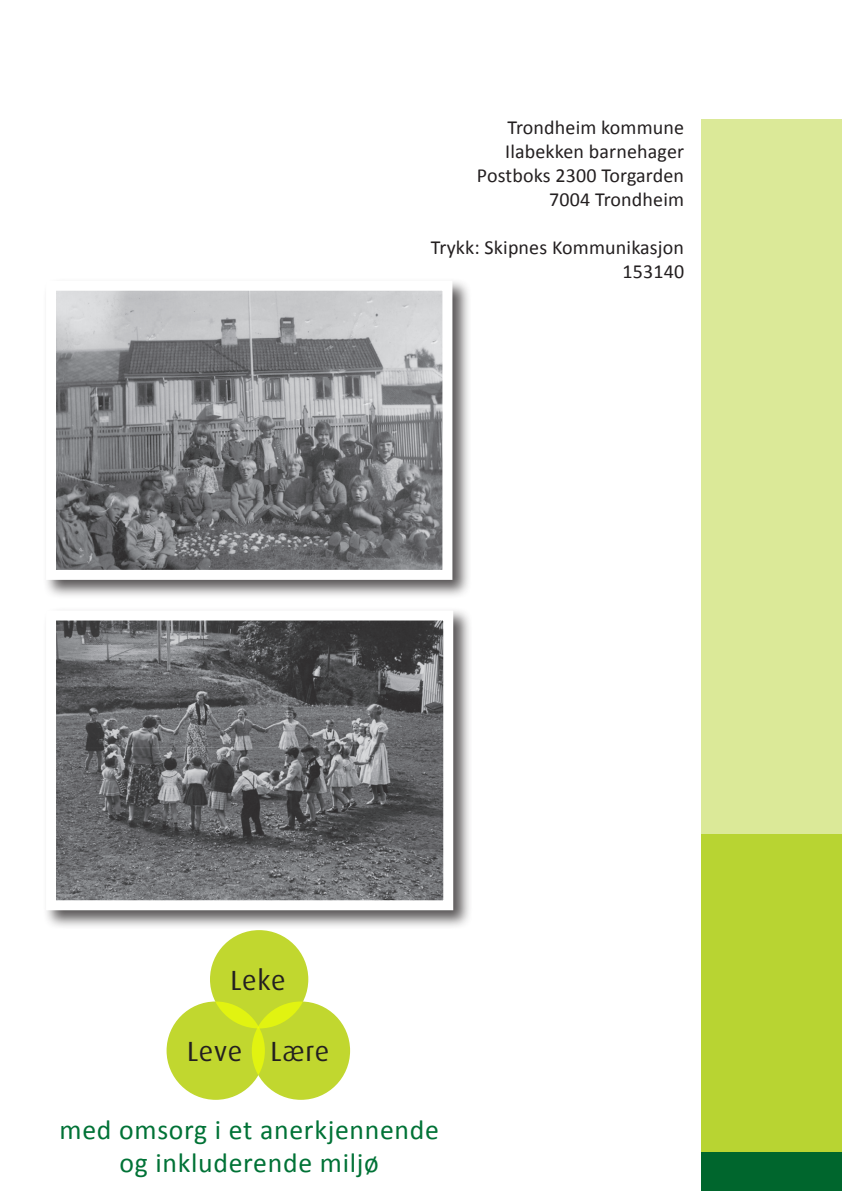
<style>
.page{position:relative;width:842px;height:1191px;background:#fff}
.page>*{position:absolute;margin:0;border:0;box-sizing:border-box;transform-origin:0 0}
.t1{font:27.8px/33.2px "Calibri";letter-spacing:.025em;color:#007236;text-align:center}
.t2{font:27.8px "Dax";letter-spacing:.015em;color:#231f20}
.t3{font:20px/24px "Calibri";letter-spacing:.01em;color:#231f20;text-align:right}
</style>
<div class="page">
<div style="left:701px;top:119px;width:141px;height:714px;background:#dbe998"></div>
<div style="left:701px;top:1151px;width:141px;height:40px;background:#00662d"></div>
<div style="left:701px;top:833px;width:141px;height:318px;background:#b8d432"></div>
<div style="left:43px;top:607px;width:429px;height:322px;background:#231f20;opacity:.75"></div>
<img style="left:57px;top:621px;width:385px;height:278px">
<div style="left:46px;top:610px;width:407px;height:300px;border:10px solid #fff"></div>
<div style="left:43px;top:277px;width:428px;height:322px;background:#231f20;opacity:.75"></div>
<img style="left:57px;top:292px;width:384px;height:277px">
<div style="left:46px;top:281px;width:406px;height:299px;border:10px solid #fff"></div>
<div style="left:210px;top:930px;width:98px;height:98px;background:#c1d72f;border-radius:50%"></div>
<div style="left:252px;top:1001px;width:98px;height:98px;background:#c1d72f;border-radius:50%"></div>
<div style="left:167px;top:1001px;width:98px;height:98px;background:#c1d72f;border-radius:50%"></div>
<p class="t3" style="left:477px;top:115px;width:209px">Trondheim kommune<br>Ilabekken barnehager<br>Postboks 2300 Torgarden<br>7004 Trondheim</p>
<p class="t3" style="left:431px;top:235px;width:255px">Trykk: Skipnes Kommunikasjon<br>153140</p>
<h1 class="t2" style="left:230px;top:964px;width:57px">Leke</h1>
<h1 class="t2" style="left:187px;top:1036px;width:144px">Leve Lære</h1>
<h1 class="t1" style="left:60px;top:1113px;width:381px">med omsorg i et anerkjennende og inkluderende miljø</h1>
</div>
